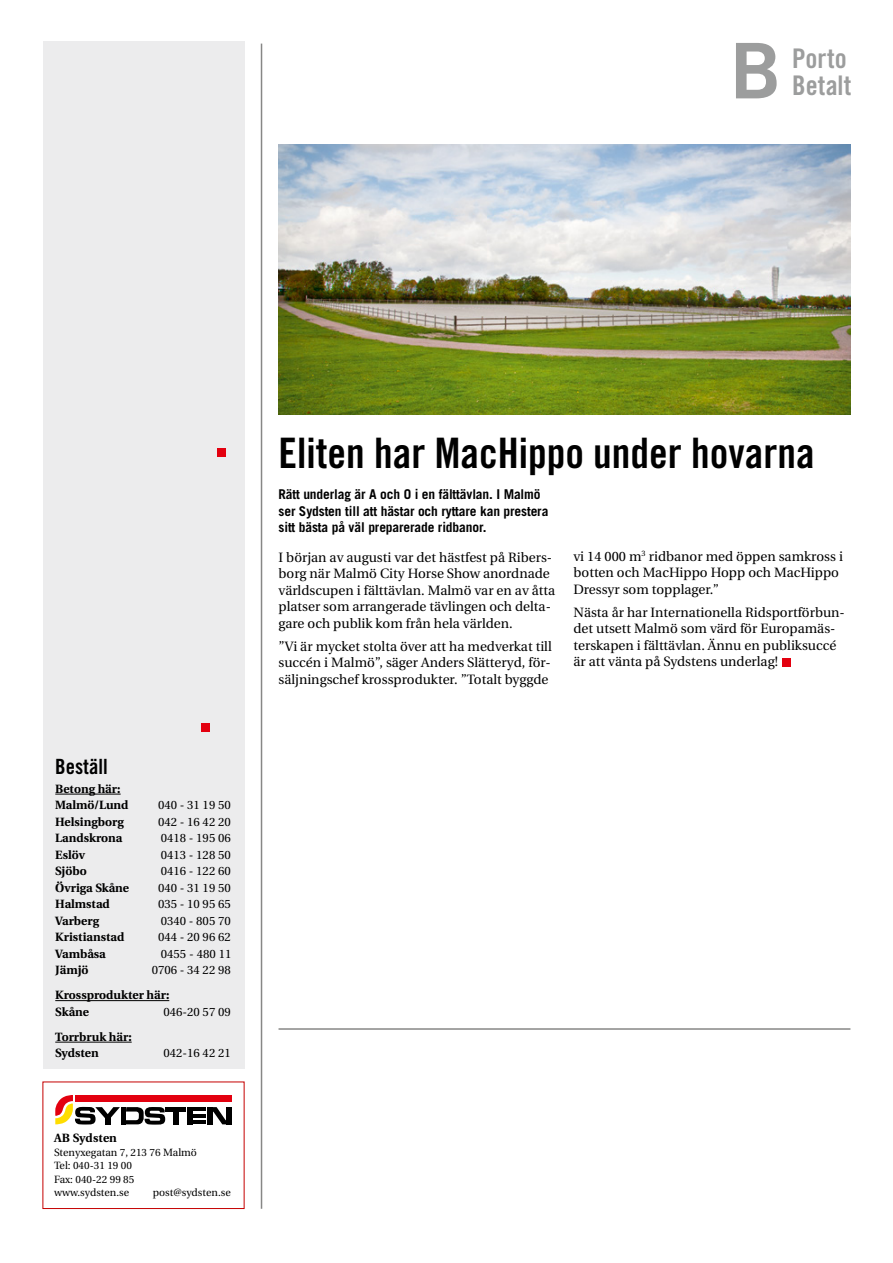
<style>
.page{position:relative;width:893px;height:1263px;background:#fff}
.page>*{position:absolute;margin:0;border:0;box-sizing:border-box;transform-origin:0 0}
.t1{font:76.8px "Trade Gothic Bold Two";color:#9c9d9d}
.t2{font:42px "Trade Gothic Bold Cond Twenty";color:#000}
.t3{font:27px/27px "Trade Gothic Bold Cond Twenty";letter-spacing:.005em;color:#9c9d9d}
.t4{font:21px "Trade Gothic Bold Cond Twenty";color:#000}
.t5{font:13.5px/16.5px "Utopia";color:#000}
.t6{font:700 13.5px/16.5px "Trade Gothic";letter-spacing:-.01em;color:#000}
.t7{font:700 12px/16.5px "Utopia";color:#000}
.t8{font:12px "Utopia";color:#000}
.t9{font:10.5px/13.5px "Utopia";color:#000}
</style>
<div class="page">
<hr style="left:261px;top:44px;width:1px;height:1165px;background:#878786">
<div style="left:43px;top:41px;width:201px;height:1027px;background:#ececed"></div>
<div style="left:76px;top:1095px;width:156px;height:6px;background:#e3000f"></div>
<svg style="left:55px;top:1095px;width:65px;height:29px"></svg>
<div style="left:121px;top:1107px;width:5px;height:17px;background:#000"></div>
<hr style="left:166px;top:1107px;width:20px;height:4px;background:#000">
<div style="left:173px;top:1111px;width:5px;height:13px;background:#000"></div>
<div style="left:188px;top:1107px;width:5px;height:17px;background:#000"></div>
<hr style="left:188px;top:1107px;width:18px;height:4px;background:#000">
<svg style="left:193px;top:1114px;width:12px;height:3px"></svg>
<div style="left:208px;top:1107px;width:5px;height:17px;background:#000"></div>
<div style="left:226px;top:1107px;width:5px;height:17px;background:#000"></div>
<svg style="left:213px;top:1107px;width:13px;height:17px"></svg>
<hr style="left:188px;top:1120px;width:18px;height:4px;background:#000">
<svg style="left:126px;top:1107px;width:39px;height:17px"></svg>
<div style="left:43px;top:1081px;width:201px;height:128px;border:1px solid #c50000"></div>
<hr style="left:279px;top:1028px;width:571px;height:2px;background:#878786">
<hr style="left:55px;top:794px;width:66px;height:1px;background:#000">
<hr style="left:55px;top:1000px;width:114px;height:1px;background:#000">
<hr style="left:55px;top:1042px;width:77px;height:1px;background:#000">
<div style="left:782px;top:658px;width:9px;height:8px;background:#e3000f"></div>
<div style="left:201px;top:723px;width:8px;height:8px;background:#e3000f"></div>
<div style="left:217px;top:449px;width:8px;height:8px;background:#e3000f"></div>
<img style="left:279px;top:145px;width:571px;height:270px">
<h1 class="t1" style="left:730px;top:23px;width:53px">B</h1>
<h3 class="t3" style="left:792px;top:44px;width:61px">Porto<br>Betalt</h3>
<h3 class="t4" style="left:55px;top:754px;width:54px">Beställ</h3>
<p class="t7" style="left:55px;top:781px;width:75px">Betong här:<br>Malmö/Lund</p>
<p class="t8" style="left:158px;top:799px;width:74px">040 - 31 19 50</p>
<p class="t7" style="left:55px;top:814px;width:70px">Helsingborg</p>
<p class="t8" style="left:158px;top:815px;width:74px">042 - 16 42 20</p>
<p class="t7" style="left:55px;top:830px;width:69px">Landskrona</p>
<p class="t8" style="left:161px;top:832px;width:72px">0418 - 195 06</p>
<p class="t7" style="left:55px;top:847px;width:31px">Eslöv</p>
<p class="t8" style="left:161px;top:848px;width:72px">0413 - 128 50</p>
<p class="t7" style="left:55px;top:863px;width:33px">Sjöbo</p>
<p class="t8" style="left:161px;top:865px;width:72px">0416 - 122 60</p>
<p class="t7" style="left:55px;top:880px;width:75px">Övriga Skåne</p>
<p class="t8" style="left:158px;top:881px;width:74px">040 - 31 19 50</p>
<p class="t7" style="left:55px;top:896px;width:56px">Halmstad</p>
<p class="t8" style="left:158px;top:898px;width:74px">035 - 10 95 65</p>
<p class="t7" style="left:55px;top:913px;width:45px">Varberg</p>
<p class="t8" style="left:161px;top:914px;width:72px">0340 - 805 70</p>
<p class="t7" style="left:55px;top:929px;width:70px">Kristianstad</p>
<p class="t8" style="left:158px;top:931px;width:74px">044 - 20 96 62</p>
<p class="t7" style="left:55px;top:946px;width:52px">Vambåsa</p>
<p class="t8" style="left:161px;top:947px;width:72px">0455 - 480 11</p>
<p class="t7" style="left:55px;top:962px;width:35px">Jämjö</p>
<p class="t8" style="left:152px;top:964px;width:81px">0706 - 34 22 98</p>
<p class="t7" style="left:55px;top:987px;width:116px">Krossprodukter här:<br>Skåne</p>
<p class="t8" style="left:163px;top:1005px;width:69px">046-20 57 09</p>
<p class="t7" style="left:55px;top:1029px;width:78px">Torrbruk här:<br>Sydsten</p>
<p class="t8" style="left:163px;top:1047px;width:69px">042-16 42 21</p>
<p class="t7" style="left:54px;top:1130px;width:64px">AB Sydsten</p>
<p class="t9" style="left:54px;top:1145px;width:144px">Stenyxegatan 7, 213 76 Malmö<br>Tel: 040-31 19 00<br>Fax: 040-22 99 85 www.sydsten.se</p>
<p class="t9" style="left:153px;top:1186px;width:79px">post@sydsten.se</p>
<h2 class="t2" style="left:279px;top:427px;width:538px">Eliten har MacHippo under hovarna</h2>
<p class="t6" style="left:279px;top:486px;width:271px">Rätt underlag är A och O i en fälttävlan. I Malmö ser Sydsten till att hästar och ryttare kan prestera sitt bästa på väl preparerade ridbanor.</p>
<p class="t5" style="left:279px;top:549px;width:278px">I början av augusti var det hästfest på Ribers&shy;borg när Malmö City Horse Show anordnade världscupen i fälttävlan. Malmö var en av åtta platser som arrangerade tävlingen och delta&shy;gare och publik kom från hela världen.</p>
<p class="t5" style="left:279px;top:638px;width:275px;text-align:justify">”Vi är mycket stolta över att ha medverkat till succén i Malmö”, säger Anders Slätteryd, för&shy;säljningschef krossprodukter. ”Totalt byggde</p>
<p class="t5" style="left:573px;top:548px;width:271px">vi 14 000 m<sup>3</sup> ridbanor med öppen samkross i botten och MacHippo Hopp och MacHippo<br>Dressyr som topplager.”</p>
<p class="t5" style="left:573px;top:604px;width:273px">Nästa år har Internationella Ridsportförbun&shy;det utsett Malmö som värd för Europamäs&shy;terskapen i fälttävlan. Ännu en publiksuccé är att vänta på Sydstens underlag!</p>
</div>
